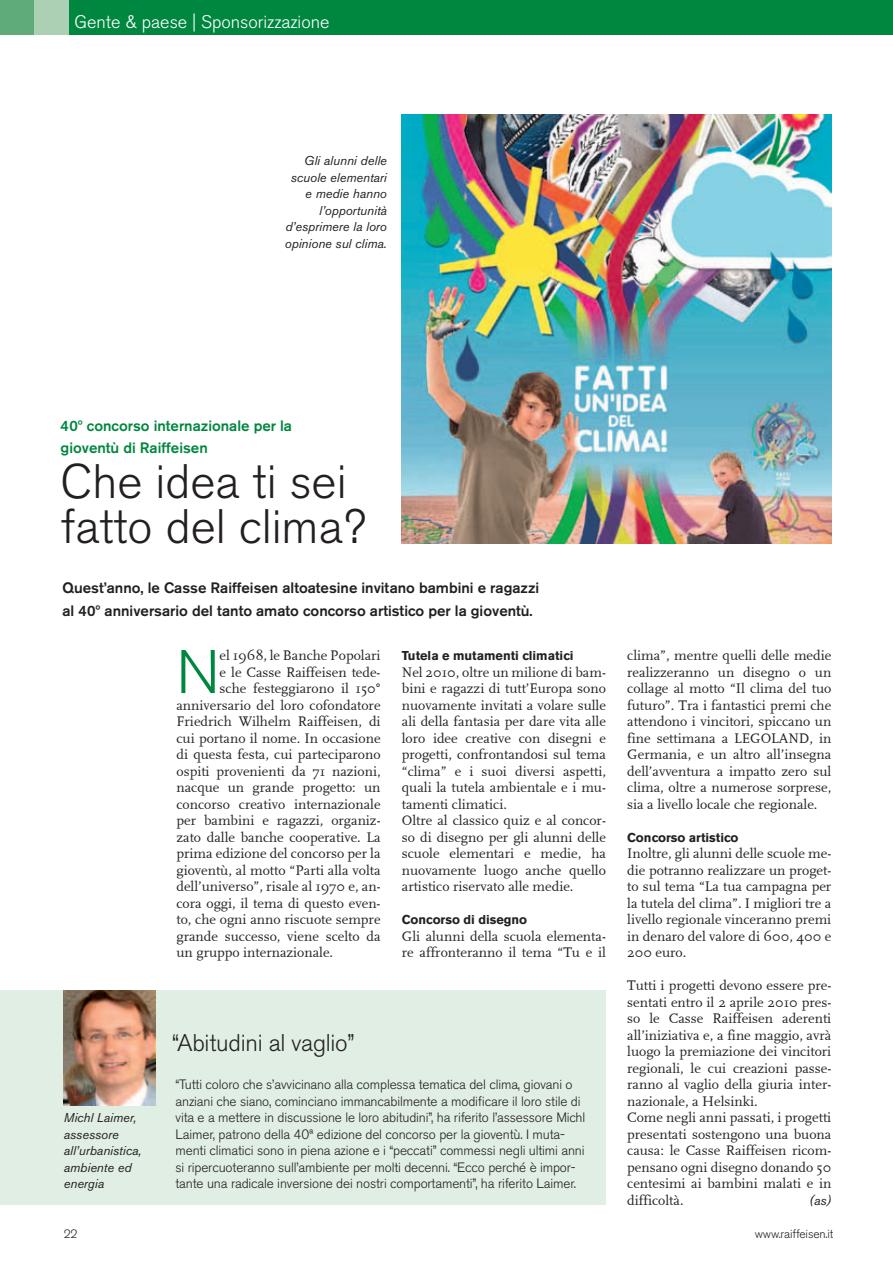
<style>
.page{position:relative;width:893px;height:1263px;background:#fff}
.page>*{position:absolute;margin:0;border:0;box-sizing:border-box;transform-origin:0 0}
.t1{font:300 61.05px "Akzidenz Grotesk BE";color:#00873f}
.t2{font:300 48px/45px "Akzidenz Grotesk BE";color:#231f20}
.t3{font:300 24px "Akzidenz Grotesk BE";letter-spacing:-.01em;color:#231f20}
.t4{font:300 18px "Akzidenz Grotesk BE";color:#fff}
.t5{font:500 15px/22.5px "Akzidenz Grotesk BE";color:#231f20}
.t6{font:500 15px/22.5px "Akzidenz Grotesk BE";color:#00873f}
.t7{font:14.25px/16.5px "FF Scala";color:#231f20}
.t8{font:300 13.5px/16.5px "Akzidenz Grotesk BE";letter-spacing:-.01em;color:#231f20}
.t9{font:italic 12.75px/16.5px "Akzidenz Grotesk BE";color:#231f20;text-align:right}
.t10{font:700 12.75px "Akzidenz Grotesk BE";color:#231f20}
.t11{font:300 12px "Akzidenz Grotesk BE";letter-spacing:-.01em;color:#231f20}
</style>
<div class="page">
<div style="left:0;top:990px;width:606px;height:215px;background:#e0eee3"></div>
<div style="left:68px;top:0;width:825px;height:34px;background:#00873f"></div>
<div style="left:0;top:0;width:34px;height:34px;background:#60ab7a"></div>
<div style="left:34px;top:0;width:34px;height:34px;background:#acd0b4"></div>
<img style="left:402px;top:114px;width:429px;height:429px">
<img style="left:64px;top:990px;width:91px;height:115px">
<p class="t4" style="left:74px;top:12px;width:257px">Gente &amp; paese | Sponsorizzazione</p>
<p class="t9" style="left:285px;top:152px;width:104px">Gli alunni delle scuole elementari e medie hanno l’opportunità d’esprimere la loro opinione sul clima.</p>
<p class="t6" style="left:61px;top:414px;width:233px">40º concorso internazionale per la gioventù di Raiffeisen</p>
<h2 class="t2" style="left:61px;top:460px;width:307px">Che idea ti sei fatto del clima?</h2>
<p class="t5" style="left:62px;top:577px;width:478px">Quest’anno, le Casse Raiffeisen altoatesine invitano bambini e ragazzi al 40º anniversario del tanto amato concorso artistico per la gioventù.</p>
<p class="t9" style="left:64px;top:1109px;width:79px;text-align:left">Michl Laimer, assessore all’urbanistica, ambiente ed energia</p>
<h1 class="t1" style="left:176px;top:638px;width:45px">N</h1>
<p class="t7" style="left:220px;top:647px;width:162px">el 1968, le Banche Popolari</p>
<p class="t7" style="left:220px;top:664px;width:162px">e le Casse Raiffeisen tede-</p>
<p class="t7" style="left:220px;top:680px;width:162px">sche festeggiarono il 150°</p>
<p class="t7" style="left:176px;top:697px;width:206px">anniversario del loro cofondatore</p>
<p class="t7" style="left:176px;top:713px;width:206px">Friedrich Wilhelm Raiffeisen, di</p>
<p class="t7" style="left:176px;top:730px;width:206px">cui portano il nome. In occasione</p>
<p class="t7" style="left:176px;top:746px;width:206px">di questa festa, cui parteciparono</p>
<p class="t7" style="left:176px;top:763px;width:206px">ospiti provenienti da 71 nazioni,</p>
<p class="t7" style="left:176px;top:779px;width:206px">nacque un grande progetto: un</p>
<p class="t7" style="left:176px;top:796px;width:206px">concorso creativo internazionale</p>
<p class="t7" style="left:176px;top:812px;width:206px">per bambini e ragazzi, organiz-</p>
<p class="t7" style="left:176px;top:829px;width:206px">zato dalle banche cooperative. La</p>
<p class="t7" style="left:176px;top:845px;width:206px">prima edizione del concorso per la</p>
<p class="t7" style="left:176px;top:862px;width:206px">gioventù, al motto “Parti alla volta</p>
<p class="t7" style="left:176px;top:878px;width:206px">dell’universo”, risale al 1970 e, an-</p>
<p class="t7" style="left:176px;top:895px;width:206px">cora oggi, il tema di questo even-</p>
<p class="t7" style="left:176px;top:911px;width:206px">to, che ogni anno riscuote sempre</p>
<p class="t7" style="left:176px;top:928px;width:206px">grande successo, viene scelto da</p>
<p class="t7" style="left:176px;top:944px;width:158px">un gruppo internazionale.</p>
<p class="t10" style="left:402px;top:648px;width:173px">Tutela e mutamenti climatici</p>
<p class="t7" style="left:402px;top:664px;width:206px">Nel 2010, oltre un milione di bam&shy;bini e ragazzi di tutt’Europa sono nuovamente invitati a volare sulle ali della fantasia per dare vita alle loro idee creative con disegni e progetti, confrontandosi sul tema “clima” e i suoi diversi aspetti, quali la tutela ambientale e i mu&shy;tamenti climatici.<br>Oltre al classico quiz e al concor&shy;so di disegno per gli alunni delle scuole elementari e medie, ha nuovamente luogo anche quello artistico riservato alle medie.</p>
<p class="t10" style="left:402px;top:912px;width:127px">Concorso di disegno</p>
<p class="t7" style="left:402px;top:928px;width:206px">Gli alunni della scuola elementa&shy;re affronteranno il tema “Tu e il</p>
<h3 class="t3" style="left:172px;top:1029px;width:184px">“Abitudini al vaglio”</h3>
<p class="t8" style="left:176px;top:1076px;width:411px">“Tutti coloro che s’avvicinano alla complessa tematica del clima, giovani o anziani che siano, cominciano immancabilmente a modificare il loro stile di vita e a mettere in discussione le loro abitudini”, ha riferito l’assessore Michl Laimer, patrono della 40ª edizione del concorso per la gioventù. I muta&shy;menti climatici sono in piena azione e i “peccati” commessi negli ultimi anni si ripercuoteranno sull’ambiente per molti decenni. “Ecco perché è impor&shy;tante una radicale inversione dei nostri comportamenti”, ha riferito Laimer.</p>
<p class="t7" style="left:627px;top:647px;width:206px;text-align:justify">clima”, mentre quelli delle medie realizzeranno un disegno o un collage al motto “Il clima del tuo futuro”. Tra i fantastici premi che attendono i vincitori, spiccano un fine settimana a LEGOLAND, in Germania, e un altro all’insegna dell’avventura a impatto zero sul clima, oltre a numerose sorprese, sia a livello locale che regionale.</p>
<p class="t10" style="left:627px;top:830px;width:113px">Concorso artistico</p>
<p class="t7" style="left:627px;top:845px;width:206px;text-align:justify">Inoltre, gli alunni delle scuole me&shy;die potranno realizzare un proget&shy;to sul tema “La tua campagna per la tutela del clima”. I migliori tre a livello regionale vinceranno premi in denaro del valore di 600, 400 e 200 euro.</p>
<p class="t7" style="left:627px;top:977px;width:206px">Tutti i progetti devono essere pre&shy;sentati entro il 2 aprile 2010 pres&shy;so le Casse Raiffeisen aderenti all’iniziativa e, a fine maggio, avrà luogo la premiazione dei vincitori regionali, le cui creazioni passe&shy;ranno al vaglio della giuria inter&shy;nazionale, a Helsinki.<br>Come negli anni passati, i progetti presentati sostengono una buona causa: le Casse Raiffeisen ricom&shy;pensano ogni disegno donando 50 centesimi ai bambini malati e in difficoltà.</p>
<p class="t9" style="left:809px;top:1192px;width:24px">(as)</p>
<p class="t11" style="left:64px;top:1227px;width:15px">22</p>
<p class="t11" style="left:755px;top:1227px;width:80px">www.raiffeisen.it</p>
</div>
